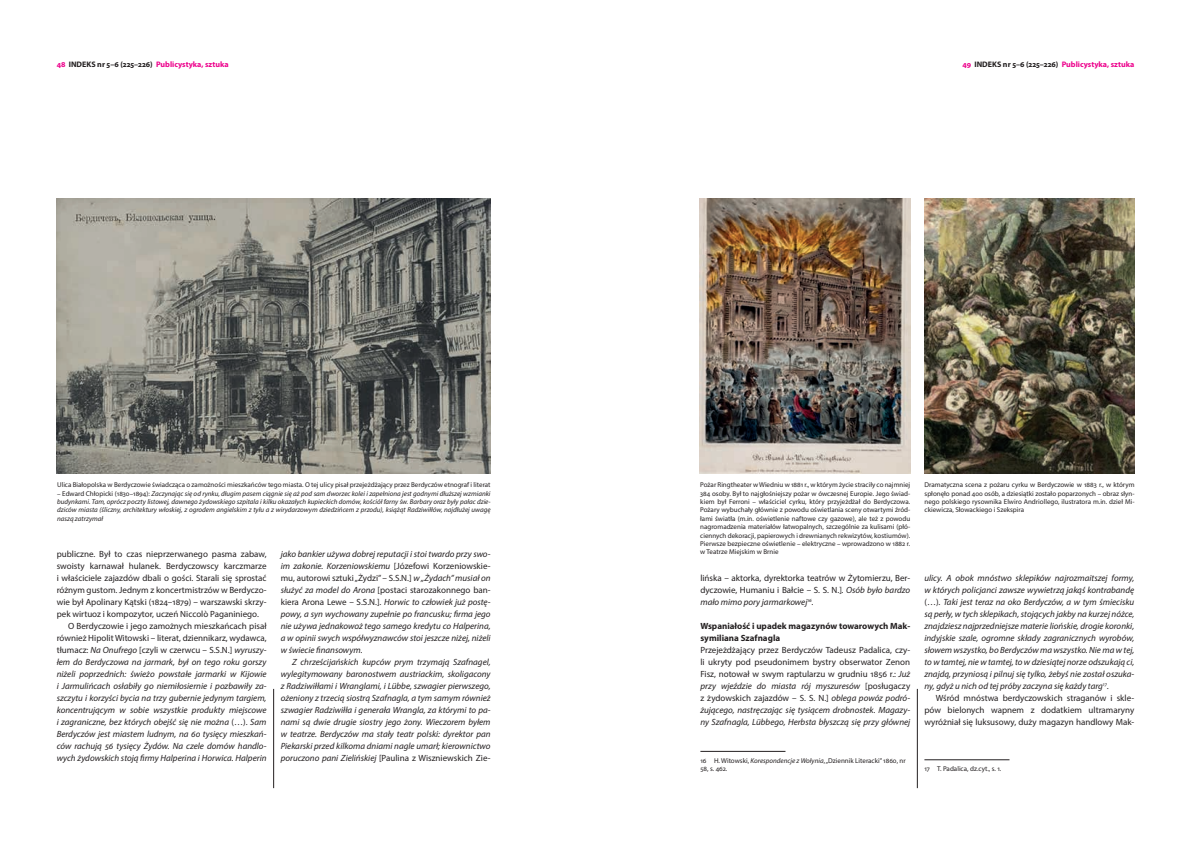
<style>
.page{position:relative;width:1191px;height:842px;background:#fff}
.page>*{position:absolute;margin:0;border:0;box-sizing:border-box;transform-origin:0 0}
.t1{font:italic 9px/12px "Myriad Pro";color:#231f20;text-align:justify}
.t2{font:9px/12px "Myriad Pro";color:#231f20;text-align:justify}
.t3{font:700 9px/12px "Myriad Pro";color:#231f20}
.t4{font:700 8px "Myriad Pro";color:#ed028c}
.t5{font:7px/8.4px "Myriad Pro";color:#231f20;text-align:justify}
.t6{font:italic 7px/8.4px "Myriad Pro";color:#231f20;text-align:justify}
.s1{color:#231f20}
.s2{font-style:normal}
.s3{font-style:italic}
</style>
<div class="page">
<hr style="left:917px;top:689px;width:1px;height:99px;background:#231f20">
<hr style="left:273px;top:689px;width:1px;height:99px;background:#231f20">
<hr style="left:700px;top:751px;width:85px;height:1px;background:#231f20">
<hr style="left:924px;top:759px;width:85px;height:1px;background:#231f20">
<img style="left:57px;top:198px;width:433px;height:275px">
<img style="left:700px;top:198px;width:210px;height:275px">
<img style="left:924px;top:198px;width:210px;height:275px">
<p class="t4" style="left:57px;top:59px;width:173px">48 <span class="s1">INDEKS nr 5–6 (225–226)</span> Publicystyka, sztuka</p>
<p class="t4" style="left:962px;top:59px;width:173px">49 <span class="s1">INDEKS nr 5–6 (225–226)</span> Publicystyka, sztuka</p>
<p class="t5" style="left:57px;top:480px;width:435px">Ulica Białopolska w Berdyczowie świadcząca o zamożności mieszkańców tego miasta. O tej ulicy pisał przejeżdżający przez Berdyczów etnograf i literat</p>
<p class="t6" style="left:57px;top:489px;width:435px"><span class="s2">– Edward Chłopicki (1830–1894):</span> Zaczynając się od rynku, długim pasem ciągnie się aż pod sam dworzec kolei i zapełniona jest godnymi dłuższej wzmianki budynkami. Tam, oprócz poczty listowej, dawnego żydowskiego szpitala i kilku okazałych kupieckich domów, kościół farny św. Barbary oraz były pałac dzie&shy;dziców miasta (śliczny, architektury włoskiej, z ogrodem angielskim z tyłu a z wirydarzowym dziedzińcem z przodu), książąt Radziwiłłów, najdłużej uwagę naszą zatrzymał</p>
<p class="t5" style="left:700px;top:480px;width:211px">Pożar Ringtheater w Wiedniu w 1881 r., w którym życie straciły co najmniej 384 osoby. Był to najgłośniejszy pożar w ówczesnej Europie. Jego świad&shy;kiem był Ferroni – właściciel cyrku, który przyjeżdżał do Berdyczowa.<br>Pożary wybuchały głównie z powodu oświetlania sceny otwartymi źród&shy;łami światła (m.in. oświetlenie naftowe czy gazowe), ale też z powodu nagromadzenia materiałów łatwopalnych, szczególnie za kulisami (płó&shy;ciennych dekoracji, papierowych i drewnianych rekwizytów, kostiumów).<br>Pierwsze bezpieczne oświetlenie – elektryczne – wprowadzono w 1882 r. w Teatrze Miejskim w Brnie</p>
<p class="t5" style="left:924px;top:480px;width:211px">Dramatyczna scena z pożaru cyrku w Berdyczowie w 1883 r., w którym spłonęło ponad 400 osób, a dziesiątki zostało poparzonych – obraz słyn&shy;nego polskiego rysownika Elwiro Andriollego, ilustratora m.in. dzieł Mi&shy;ckiewicza, Słowackiego i Szekspira</p>
<p class="t1" style="left:281px;top:548px;width:211px">jako bankier używa dobrej reputacji i stoi twardo przy swo&shy;im zakonie. Korzeniowskiemu <span class="s2">[Józefowi Korzeniowskie&shy;mu, autorowi sztuki „Żydzi” – S.S.N.]</span> w „Żydach” musiał on służyć za model do Arona <span class="s2">[postaci starozakonnego ban&shy;kiera Arona Lewe – S.S.N.].</span> Horwic to człowiek już postę&shy;powy, a syn wychowany zupełnie po francusku; firma jego nie używa jednakowoż tego samego kredytu co Halperina, a w opinii swych współwyznawców stoi jeszcze niżej, niżeli w świecie finansowym.</p>
<p class="t1" style="left:281px;top:656px;width:211px;text-indent:11px">Z chrześcijańskich kupców prym trzymają Szafnagel, wylegitymowany baronostwem austriackim, skoligacony z Radziwiłłami i Wranglami, i Lübbe, szwagier pierwszego, ożeniony z trzecią siostrą Szafnagla, a tym samym również szwagier Radziwiłła i generała Wrangla, za którymi to pa&shy;nami są dwie drugie siostry jego żony. Wieczorem byłem w teatrze. Berdyczów ma stały teatr polski: dyrektor pan Piekarski przed kilkoma dniami nagle umarł; kierownictwo poruczono pani Zielińskiej <span class="s2">[Paulina z Wiszniewskich Zie-</span></p>
<p class="t2" style="left:57px;top:548px;width:211px">publiczne. Był to czas nieprzerwanego pasma zabaw,</p>
<p class="t2" style="left:57px;top:560px;width:211px">swoisty karnawał hulanek. Berdyczowscy karczmarze</p>
<p class="t2" style="left:57px;top:572px;width:211px">i właściciele zajazdów dbali o gości. Starali się sprostać</p>
<p class="t2" style="left:57px;top:584px;width:211px">różnym gustom. Jednym z koncertmistrzów w Berdyczo-</p>
<p class="t2" style="left:57px;top:596px;width:211px">wie był Apolinary Kątski (1824–1879) – warszawski skrzy-</p>
<p class="t2" style="left:57px;top:608px;width:204px">pek wirtuoz i kompozytor, uczeń Niccolò Paganiniego.</p>
<p class="t2" style="left:68px;top:620px;width:200px">O Berdyczowie i jego zamożnych mieszkańcach pisał</p>
<p class="t2" style="left:57px;top:632px;width:211px">również Hipolit Witowski – literat, dziennikarz, wydawca,</p>
<p class="t2" style="left:57px;top:644px;width:211px">tłumacz: <span class="s3">Na Onufrego</span> [czyli w czerwcu – S.S.N.] <span class="s3">wyruszy-</span></p>
<p class="t1" style="left:57px;top:656px;width:211px">łem do Berdyczowa na jarmark, był on tego roku gorszy</p>
<p class="t1" style="left:57px;top:668px;width:211px">niżeli poprzednich: świeżo powstałe jarmarki w Kijowie</p>
<p class="t1" style="left:57px;top:680px;width:211px">i Jarmulińcach osłabiły go niemiłosiernie i pozbawiły za-</p>
<p class="t1" style="left:57px;top:692px;width:211px">szczytu i korzyści bycia na trzy gubernie jedynym targiem,</p>
<p class="t1" style="left:57px;top:704px;width:211px">koncentrującym w sobie wszystkie produkty miejscowe</p>
<p class="t1" style="left:57px;top:716px;width:211px">i zagraniczne, bez których obejść się nie można <span class="s2">(…).</span> Sam</p>
<p class="t1" style="left:57px;top:728px;width:211px">Berdyczów jest miastem ludnym, na 60 tysięcy mieszkań-</p>
<p class="t1" style="left:57px;top:740px;width:211px">ców rachują 56 tysięcy Żydów. Na czele domów handlo-</p>
<p class="t1" style="left:57px;top:752px;width:211px">wych żydowskich stoją firmy Halperina i Horwica. Halperin</p>
<p class="t2" style="left:700px;top:572px;width:211px">lińska – aktorka, dyrektorka teatrów w Żytomierzu, Ber&shy;dyczowie, Humaniu i Bałcie – S. S. N.]<span class="s3">. Osób było bardzo mało mimo pory jarmarkowej</span><sup>16</sup><span class="s3">.</span></p>
<p class="t3" style="left:700px;top:620px;width:211px">Wspaniałość i upadek magazynów towarowych Mak&shy;symiliana Szafnagla</p>
<p class="t2" style="left:700px;top:644px;width:211px">Przejeżdżający przez Berdyczów Tadeusz Padalica, czy&shy;li ukryty pod pseudonimem bystry obserwator Zenon Fisz, notował w swym raptularzu w grudniu 1856 r.: <span class="s3">Już przy wjeździe do miasta rój myszuresów</span> [posługaczy z żydowskich zajazdów – S. S. N.] <span class="s3">oblega powóz podró&shy;żującego, nastręczając się tysiącem drobnostek. Magazy&shy;ny Szafnagla, Lübbego, Herbsta błyszczą się przy głównej</span></p>
<p class="t5" style="left:700px;top:756px;width:207px">16 H. Witowski, <span class="s3">Korespondencje z Wołynia</span>, „Dziennik Literacki” 1860, nr<br>58, s. 462.</p>
<p class="t1" style="left:924px;top:572px;width:211px">ulicy. A obok mnóstwo sklepików najrozmaitszej formy, w których policjanci zawsze wywietrzą jakąś kontrabandę <span class="s2">(…).</span> Taki jest teraz na oko Berdyczów, a w tym śmiecisku są perły, w tych sklepikach, stojących jakby na kurzej nóżce, znajdziesz najprzedniejsze materie liońskie, drogie koronki, indyjskie szale, ogromne składy zagranicznych wyrobów, słowem wszystko, bo Berdyczów ma wszystko. Nie ma w tej, to w tamtej, nie w tamtej, to w dziesiątej norze odszukają ci, znajdą, przyniosą i pilnuj się tylko, żebyś nie został oszuka&shy;ny, gdyż u nich od tej próby zaczyna się każdy targ<sup>17</sup>.</p>
<p class="t2" style="left:924px;top:692px;width:211px;text-indent:11px">Wśród mnóstwa berdyczowskich straganów i skle&shy;pów bielonych wapnem z dodatkiem ultramaryny wyróżniał się luksusowy, duży magazyn handlowy Mak-</p>
<p class="t5" style="left:924px;top:764px;width:78px">17 T. Padalica, dz.cyt., s. 1.</p>
</div>
